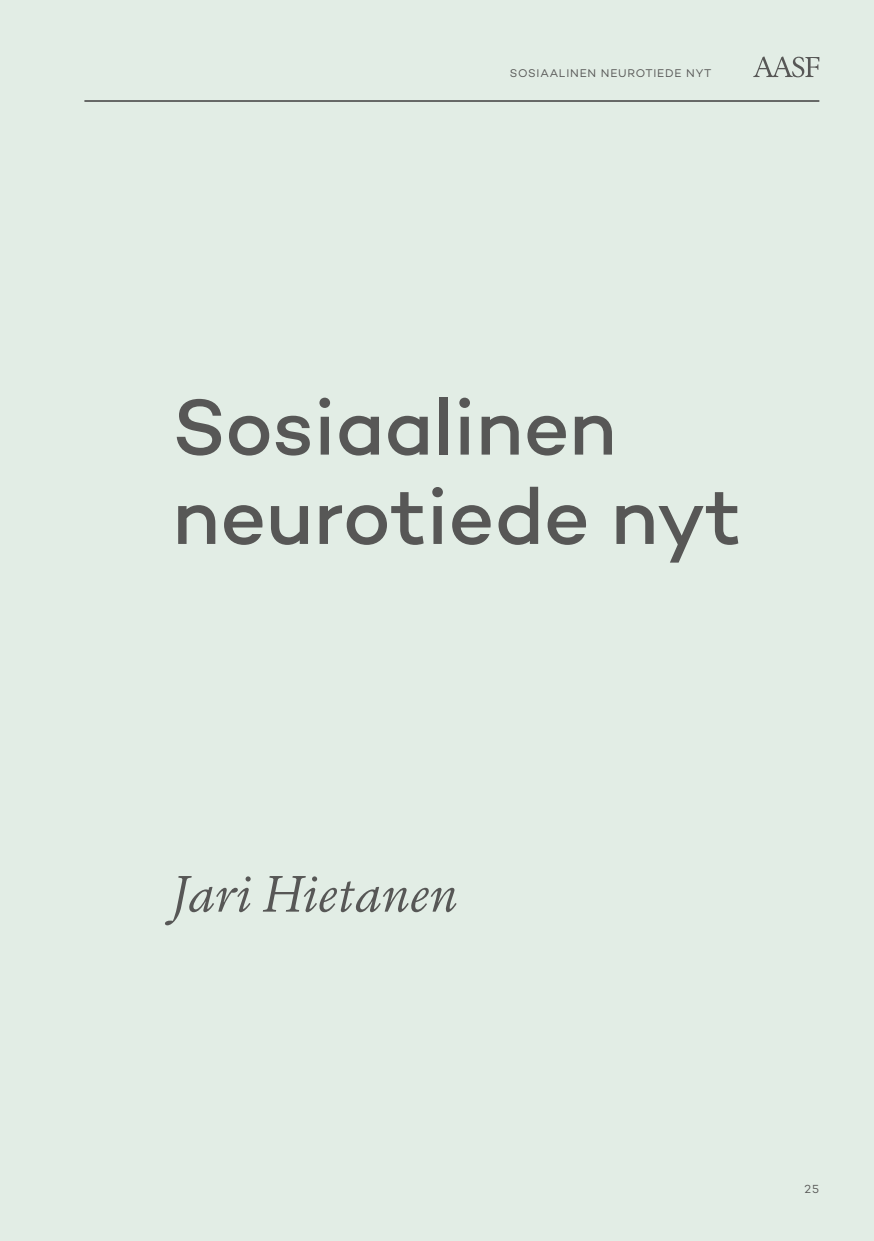
<style>
.page{position:relative;width:874px;height:1241px;background:#fff}
.page>*{position:absolute;margin:0;border:0;box-sizing:border-box;transform-origin:0 0}
.t1{font:500 80.5px/89.2px "Campton";letter-spacing:-.005em;color:#575756}
.t2{font:italic 52.5px "Chassi S";color:#575756}
.t3{font:11.9px "Campton";color:#575756}
.t4{font:11.38px "Campton";letter-spacing:.07em;color:#575756}
</style>
<div class="page">
<div style="left:0;top:0;width:873px;height:1240px;background:#e2ede5"></div>
<hr style="left:84px;top:100px;width:735px;height:2px;background:#575756">
<svg style="left:753px;top:56px;width:66px;height:21px"></svg>
<p class="t4" style="left:509px;top:66px;width:203px">SOSIAALINEN NEUROTIEDE NYT</p>
<h1 class="t1" style="left:172px;top:380px;width:570px">Sosiaalinen neurotiede nyt</h1>
<h2 class="t2" style="left:172px;top:862px;width:286px">Jari Hietanen</h2>
<p class="t3" style="left:804px;top:1181px;width:16px">25</p>
</div>
